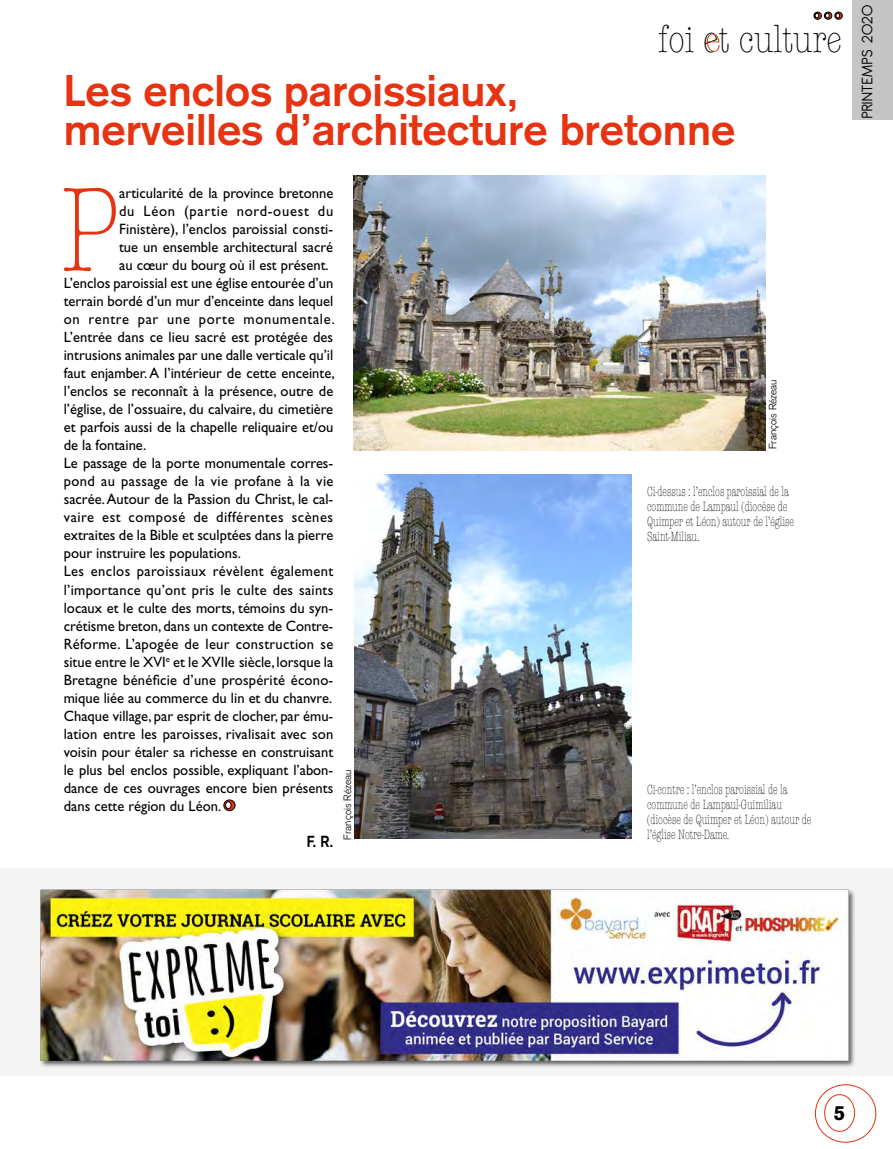
<style>
.page{position:relative;width:893px;height:1149px;background:#fff}
.page>*{position:absolute;margin:0;border:0;box-sizing:border-box;transform-origin:0 0}
.t1{font:300 condensed 120.45px "American Typewriter";color:#e63312}
.t2{font:700 43.5px/39px "Akzidenz Grotesk";color:#e63312}
.t3{font:37.5px "American Typewriter Light Cond A";color:#000}
.t4{font:900 20.1px "Akzidenz Grotesk";color:#000}
.t5{font:16.5px "Antipasto";letter-spacing:.04em;color:#000}
.t6{font:700 15.75px "Akzidenz Grotesk";color:#000;scale:.9 1}
.t7{font:15px "Gill Sans";color:#000}
.t8{font:15px "Gill Sans";letter-spacing:.02em;color:#000}
.t9{font:15px "Gill Sans";letter-spacing:.025em;color:#000}
.t10{font:15px "Gill Sans";letter-spacing:.04em;color:#000}
.t11{font:15px "Gill Sans";letter-spacing:.045em;color:#000}
.t12{font:15px "Gill Sans";letter-spacing:.05em;color:#000}
.t13{font:300 condensed 13.5px/15px "American Typewriter";color:#000;scale:.81 1}
.t14{font:300 10.5px "Akzidenz Grotesk";color:#000}
</style>
<div class="page">
<svg style="left:815px;top:1084px;width:61px;height:58px"></svg>
<div style="left:853px;top:0;width:40px;height:119px;background:#c6c5c5"></div>
<svg style="left:814px;top:12px;width:28px;height:7px"></svg>
<svg style="left:224px;top:799px;width:11px;height:11px"></svg>
<svg style="left:706px;top:34px;width:14px;height:18px"></svg>
<img style="left:353px;top:175px;width:412px;height:275px">
<img style="left:354px;top:474px;width:277px;height:363px">
<div style="left:0;top:867px;width:893px;height:208px;background:#f4f4f4"></div>
<img style="left:40px;top:889px;width:815px;height:178px">
<h3 class="t3" style="left:658px;top:20px;width:185px">foi et culture</h3>
<h2 class="t2" style="left:64px;top:71px;width:673px">Les enclos paroissiaux,<br>merveilles d’architecture bretonne</h2>
<h1 class="t1" style="left:60px;top:167px;width:60px">P</h1>
<p class="t7" style="left:119px;top:184px;width:216px">articularité de la province bretonne</p>
<p class="t12" style="left:119px;top:202px;width:216px">du Léon (partie nord-ouest du</p>
<p class="t7" style="left:119px;top:220px;width:216px">Finistère), l’enclos paroissial consti-</p>
<p class="t7" style="left:119px;top:238px;width:216px">tue un ensemble architectural sacré</p>
<p class="t7" style="left:119px;top:256px;width:211px">au cœur du bourg où il est présent.</p>
<p class="t7" style="left:64px;top:274px;width:271px">L’enclos paroissial est une église entourée d’un</p>
<p class="t7" style="left:64px;top:292px;width:271px">terrain bordé d’un mur d’enceinte dans lequel</p>
<p class="t11" style="left:64px;top:310px;width:273px">on rentre par une porte monumentale.</p>
<p class="t7" style="left:64px;top:328px;width:271px">L’entrée dans ce lieu sacré est protégée des</p>
<p class="t7" style="left:64px;top:346px;width:271px">intrusions animales par une dalle verticale qu’il</p>
<p class="t7" style="left:64px;top:364px;width:272px">faut enjamber. A l’intérieur de cette enceinte,</p>
<p class="t7" style="left:64px;top:382px;width:271px">l’enclos se reconnaît à la présence, outre de</p>
<p class="t7" style="left:64px;top:400px;width:271px">l’église, de l’ossuaire, du calvaire, du cimetière</p>
<p class="t7" style="left:64px;top:418px;width:271px">et parfois aussi de la chapelle reliquaire et/ou</p>
<p class="t7" style="left:64px;top:436px;width:84px">de la fontaine.</p>
<p class="t7" style="left:64px;top:454px;width:271px">Le passage de la porte monumentale corres-</p>
<p class="t9" style="left:64px;top:472px;width:271px">pond au passage de la vie profane à la vie</p>
<p class="t7" style="left:64px;top:490px;width:271px">sacrée. Autour de la Passion du Christ, le cal-</p>
<p class="t10" style="left:64px;top:508px;width:271px">vaire est composé de différentes scènes</p>
<p class="t7" style="left:64px;top:526px;width:271px">extraites de la Bible et sculptées dans la pierre</p>
<p class="t7" style="left:64px;top:544px;width:179px">pour instruire les populations.</p>
<p class="t9" style="left:64px;top:562px;width:271px">Les enclos paroissiaux révèlent également</p>
<p class="t8" style="left:64px;top:580px;width:271px">l’importance qu’ont pris le culte des saints</p>
<p class="t7" style="left:64px;top:598px;width:271px">locaux et le culte des morts, témoins du syn-</p>
<p class="t7" style="left:64px;top:616px;width:271px">crétisme breton, dans un contexte de Contre-</p>
<p class="t8" style="left:64px;top:634px;width:271px">Réforme. L’apogée de leur construction se</p>
<p class="t7" style="left:64px;top:652px;width:271px">situe entre le XVI<sup>e</sup> et le XVIIe siècle, lorsque la</p>
<p class="t7" style="left:64px;top:670px;width:271px">Bretagne bénéficie d’une prospérité écono-</p>
<p class="t7" style="left:64px;top:688px;width:270px">mique liée au commerce du lin et du chanvre.</p>
<p class="t7" style="left:64px;top:706px;width:271px">Chaque village, par esprit de clocher, par ému-</p>
<p class="t7" style="left:64px;top:724px;width:271px">lation entre les paroisses, rivalisait avec son</p>
<p class="t7" style="left:64px;top:742px;width:271px">voisin pour étaler sa richesse en construisant</p>
<p class="t7" style="left:64px;top:760px;width:271px">le plus bel enclos possible, expliquant l’abon-</p>
<p class="t7" style="left:64px;top:778px;width:271px">dance de ces ouvrages encore bien présents</p>
<p class="t7" style="left:64px;top:796px;width:159px">dans cette région du Léon.</p>
<p class="t6" style="left:307px;top:831px;width:31px">F. R.</p>
<p class="t14" style="left:341px;top:839px;width:71px;rotate:-90deg">François Rézeau</p>
<p class="t14" style="left:767px;top:449px;width:71px;rotate:-90deg">François Rézeau</p>
<p class="t13" style="left:647px;top:484px;width:183px">Ci-dessus : l’enclos paroissial de la commune de Lampaul (diocèse de<br>Quimper et Léon) autour de l’église<br>Saint-Miliau.</p>
<p class="t13" style="left:647px;top:782px;width:204px">Ci-contre : l’enclos paroissial de la commune de Lampaul-Guimiliau (diocèse de Quimper et Léon) autour de l’église Notre-Dame.</p>
<p class="t5" style="left:857px;top:118px;width:115px;rotate:-90deg">PRINTEMPS 2020</p>
<h3 class="t4" style="left:834px;top:1100px;width:13px">5</h3>
</div>
